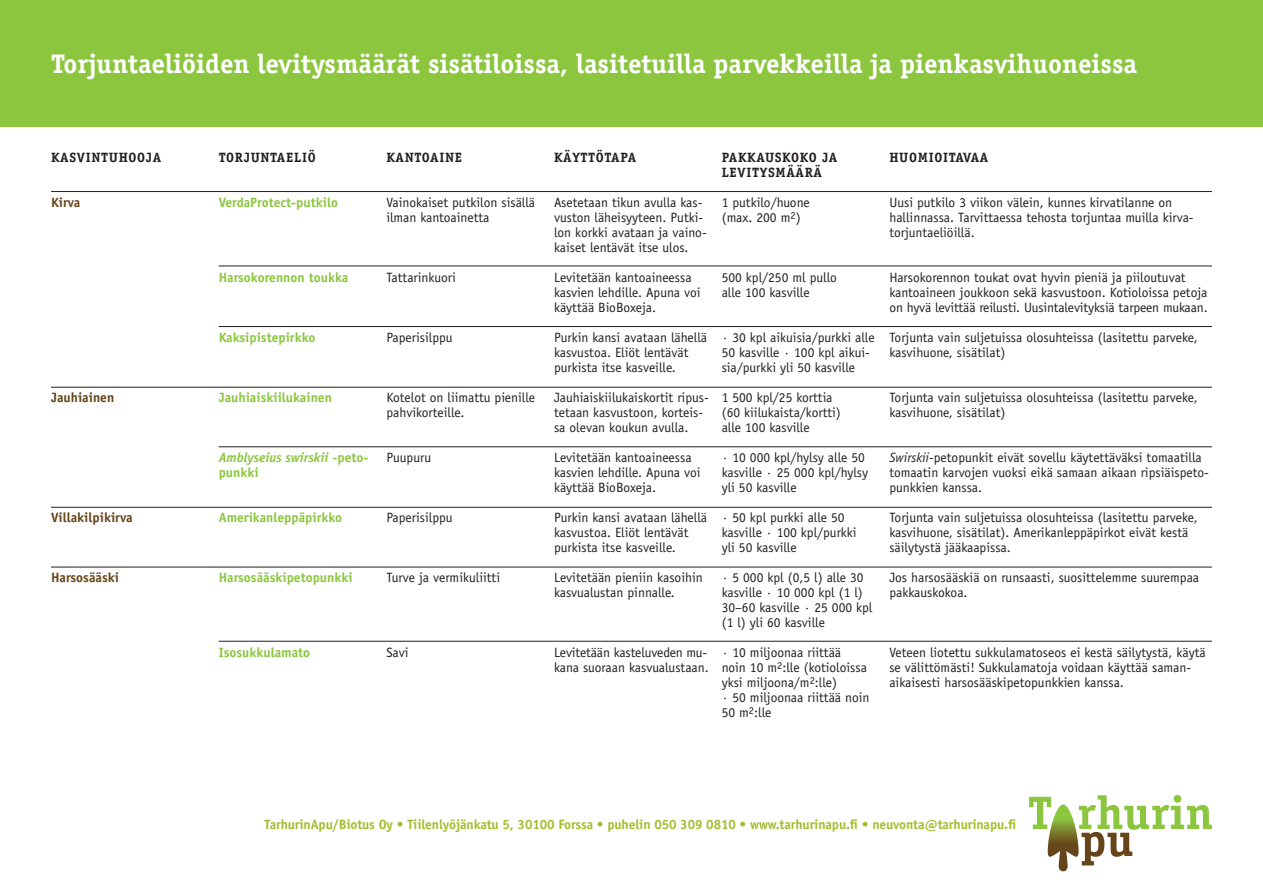
<style>
.page{position:relative;width:1263px;height:893px;background:#fff}
.page>*{position:absolute;margin:0;border:0;box-sizing:border-box;transform-origin:0 0}
.t1{font:700 27px "Officina Serif";color:#fff}
.t2{font:13.5px/15px "Officina Sans";color:#231f20}
.t3{font:700 13.5px "Officina Sans";color:#8bc63e}
.t4{font:700 13.5px "Officina Sans";letter-spacing:-.01em;color:#a3bd2e}
.t5{font:700 13.5px "Officina Serif";letter-spacing:.05em;color:#231f20}
.t6{font:700 13.5px "Officina Sans";color:#654519}
.t7{font:italic 700 13.5px/15px "Officina Sans";color:#8bc63e}
.t8{font:700 13.5px "Officina Serif";letter-spacing:.03em;color:#231f20}
.s1{font-style:normal}
.s2{font-style:italic}
</style>
<div class="page">
<div style="left:0;top:0;width:1263px;height:127px;background:#8bc63e"></div>
<hr style="left:51px;top:191px;width:1161px;height:1px;background:#231f20">
<hr style="left:219px;top:266px;width:993px;height:1px;background:#231f20">
<hr style="left:51px;top:387px;width:1161px;height:1px;background:#231f20">
<hr style="left:219px;top:447px;width:993px;height:1px;background:#231f20">
<hr style="left:219px;top:641px;width:993px;height:1px;background:#231f20">
<svg style="left:1029px;top:795px;width:183px;height:76px"></svg>
<hr style="left:51px;top:507px;width:1161px;height:1px;background:#231f20">
<hr style="left:51px;top:567px;width:1161px;height:1px;background:#231f20">
<hr style="left:219px;top:326px;width:993px;height:1px;background:#231f20">
<p class="t1" style="left:51px;top:47px;width:1087px">Torjuntaeliöiden levitysmäärät sisätiloissa, lasitetuilla parvekkeilla ja pienkasvihuoneissa</p>
<p class="t5" style="left:51px;top:149px;width:112px">KASVINTUHOOJA</p>
<p class="t6" style="left:51px;top:194px;width:31px">Kirva</p>
<p class="t6" style="left:51px;top:389px;width:65px">Jauhiainen</p>
<p class="t6" style="left:51px;top:509px;width:83px">Villakilpikirva</p>
<p class="t6" style="left:51px;top:569px;width:70px">Harsosääski</p>
<p class="t5" style="left:219px;top:149px;width:98px">TORJUNTAELIÖ</p>
<p class="t3" style="left:219px;top:194px;width:121px">VerdaProtect-putkilo</p>
<p class="t5" style="left:386px;top:149px;width:77px">KANTOAINE</p>
<p class="t2" style="left:386px;top:195px;width:150px">Vainokaiset putkilon sisällä ilman kantoainetta</p>
<p class="t3" style="left:219px;top:269px;width:131px">Harsokorennon toukka</p>
<p class="t2" style="left:386px;top:270px;width:71px">Tattarinkuori</p>
<p class="t3" style="left:219px;top:329px;width:98px">Kaksipistepirkko</p>
<p class="t2" style="left:386px;top:330px;width:68px">Paperisilppu</p>
<p class="t3" style="left:219px;top:389px;width:115px">Jauhiaiskiilukainen</p>
<p class="t7" style="left:219px;top:450px;width:151px">Amblyseius swirskii <span class="s1">-peto&shy;punkki</span></p>
<p class="t3" style="left:219px;top:509px;width:125px">Amerikanleppäpirkko</p>
<p class="t2" style="left:386px;top:390px;width:150px">Kotelot on liimattu pienille pahvikorteille.</p>
<p class="t2" style="left:386px;top:450px;width:46px">Puupuru</p>
<p class="t2" style="left:386px;top:510px;width:68px">Paperisilppu</p>
<p class="t3" style="left:219px;top:569px;width:136px">Harsosääskipetopunkki</p>
<p class="t2" style="left:386px;top:570px;width:115px">Turve ja vermikuliitti</p>
<p class="t3" style="left:219px;top:644px;width:93px">Isosukkulamato</p>
<p class="t2" style="left:386px;top:645px;width:24px">Savi</p>
<p class="t5" style="left:554px;top:149px;width:84px">KÄYTTÖTAPA</p>
<p class="t2" style="left:554px;top:195px;width:154px">Asetetaan tikun avulla kas&shy;vuston läheisyyteen. Putki&shy;lon korkki avataan ja vaino&shy;kaiset lentävät itse ulos.</p>
<p class="t2" style="left:554px;top:270px;width:148px">Levitetään kantoaineessa kasvien lehdille. Apuna voi käyttää BioBoxeja.</p>
<p class="t2" style="left:554px;top:330px;width:155px">Purkin kansi avataan lähellä kasvustoa. Eliöt lentävät purkista itse kasveille.</p>
<p class="t2" style="left:554px;top:390px;width:156px">Jauhiaiskiilukaiskortit ripus&shy;tetaan kasvustoon, korteis&shy;sa olevan koukun avulla.</p>
<p class="t2" style="left:554px;top:450px;width:148px">Levitetään kantoaineessa kasvien lehdille. Apuna voi käyttää BioBoxeja.</p>
<p class="t2" style="left:554px;top:510px;width:155px">Purkin kansi avataan lähellä kasvustoa. Eliöt lentävät purkista itse kasveille.</p>
<p class="t2" style="left:554px;top:570px;width:150px">Levitetään pieniin kasoihin kasvualustan pinnalle.</p>
<p class="t2" style="left:554px;top:645px;width:156px">Levitetään kasteluveden mu&shy;kana suoraan kasvualustaan.</p>
<p class="t8" style="left:722px;top:149px;width:117px">PAKKAUSKOKO JA</p>
<p class="t5" style="left:722px;top:164px;width:102px">LEVITYSMÄÄRÄ</p>
<p class="t2" style="left:722px;top:195px;width:90px">1 putkilo/huone</p>
<p class="t2" style="left:722px;top:210px;width:80px">(max. 200 m<sup>2</sup>)</p>
<p class="t2" style="left:722px;top:270px;width:117px">500 kpl/250 ml pullo</p>
<p class="t2" style="left:722px;top:285px;width:89px">alle 100 kasville</p>
<p class="t2" style="left:722px;top:330px;width:154px">· 30 kpl aikuisia/purkki alle<br>50 kasville · 100 kpl aikui&shy;sia/purkki yli 50 kasville</p>
<p class="t2" style="left:722px;top:390px;width:112px">1 500 kpl/25 korttia</p>
<p class="t2" style="left:722px;top:405px;width:121px">(60 kiilukaista/kortti)</p>
<p class="t2" style="left:722px;top:420px;width:89px">alle 100 kasville</p>
<p class="t2" style="left:722px;top:450px;width:148px">· 10 000 kpl/hylsy alle 50 kasville · 25 000 kpl/hylsy yli 50 kasville</p>
<p class="t2" style="left:722px;top:510px;width:124px">· 50 kpl purkki alle 50</p>
<p class="t2" style="left:722px;top:525px;width:136px">kasville · 100 kpl/purkki</p>
<p class="t2" style="left:722px;top:540px;width:76px">yli 50 kasville</p>
<p class="t2" style="left:722px;top:570px;width:152px">· 5 000 kpl (0,5 l) alle 30 kasville · 10 000 kpl (1 l)<br>30–60 kasville · 25 000 kpl (1 l) yli 60 kasville</p>
<p class="t2" style="left:722px;top:645px;width:121px">· 10 miljoonaa riittää</p>
<p class="t2" style="left:722px;top:660px;width:149px">noin 10 m<sup>2</sup>:lle (kotioloissa yksi miljoona/m<sup>2</sup>:lle)<br>· 50 miljoonaa riittää noin<br>50 m<sup>2</sup>:lle</p>
<p class="t5" style="left:889px;top:149px;width:100px">HUOMIOITAVAA</p>
<p class="t2" style="left:889px;top:195px;width:284px">Uusi putkilo 3 viikon välein, kunnes kirvatilanne on</p>
<p class="t2" style="left:889px;top:210px;width:306px">hallinnassa. Tarvittaessa tehosta torjuntaa muilla kirva-</p>
<p class="t2" style="left:889px;top:225px;width:87px">torjuntaeliöillä.</p>
<p class="t2" style="left:889px;top:270px;width:320px">Harsokorennon toukat ovat hyvin pieniä ja piiloutuvat kantoaineen joukkoon sekä kasvustoon. Kotioloissa petoja on hyvä levittää reilusti. Uusintalevityksiä tarpeen mukaan.</p>
<p class="t2" style="left:889px;top:330px;width:310px">Torjunta vain suljetuissa olosuhteissa (lasitettu parveke, kasvihuone, sisätilat)</p>
<p class="t2" style="left:889px;top:390px;width:310px">Torjunta vain suljetuissa olosuhteissa (lasitettu parveke, kasvihuone, sisätilat)</p>
<p class="t2" style="left:889px;top:450px;width:321px"><span class="s2">Swirskii</span>-petopunkit eivät sovellu käytettäväksi tomaatilla tomaatin karvojen vuoksi eikä samaan aikaan ripsiäispeto&shy;punkkien kanssa.</p>
<p class="t2" style="left:889px;top:510px;width:310px">Torjunta vain suljetuissa olosuhteissa (lasitettu parveke, kasvihuone, sisätilat). Amerikanleppäpirkot eivät kestä säilytystä jääkaapissa.</p>
<p class="t2" style="left:889px;top:570px;width:311px">Jos harsosääskiä on runsaasti, suosittelemme suurempaa pakkauskokoa.</p>
<p class="t2" style="left:889px;top:645px;width:318px">Veteen liotettu sukkulamatoseos ei kestä säilytystä, käytä se välittömästi! Sukkulamatoja voidaan käyttää saman&shy;aikaisesti harsosääskipetopunkkien kanssa.</p>
<p class="t4" style="left:265px;top:816px;width:753px">TarhurinApu/Biotus Oy • Tiilenlyöjänkatu 5, 30100 Forssa • puhelin 050 309 0810 • www.tarhurinapu.fi • neuvonta@tarhurinapu.fi</p>
</div>
